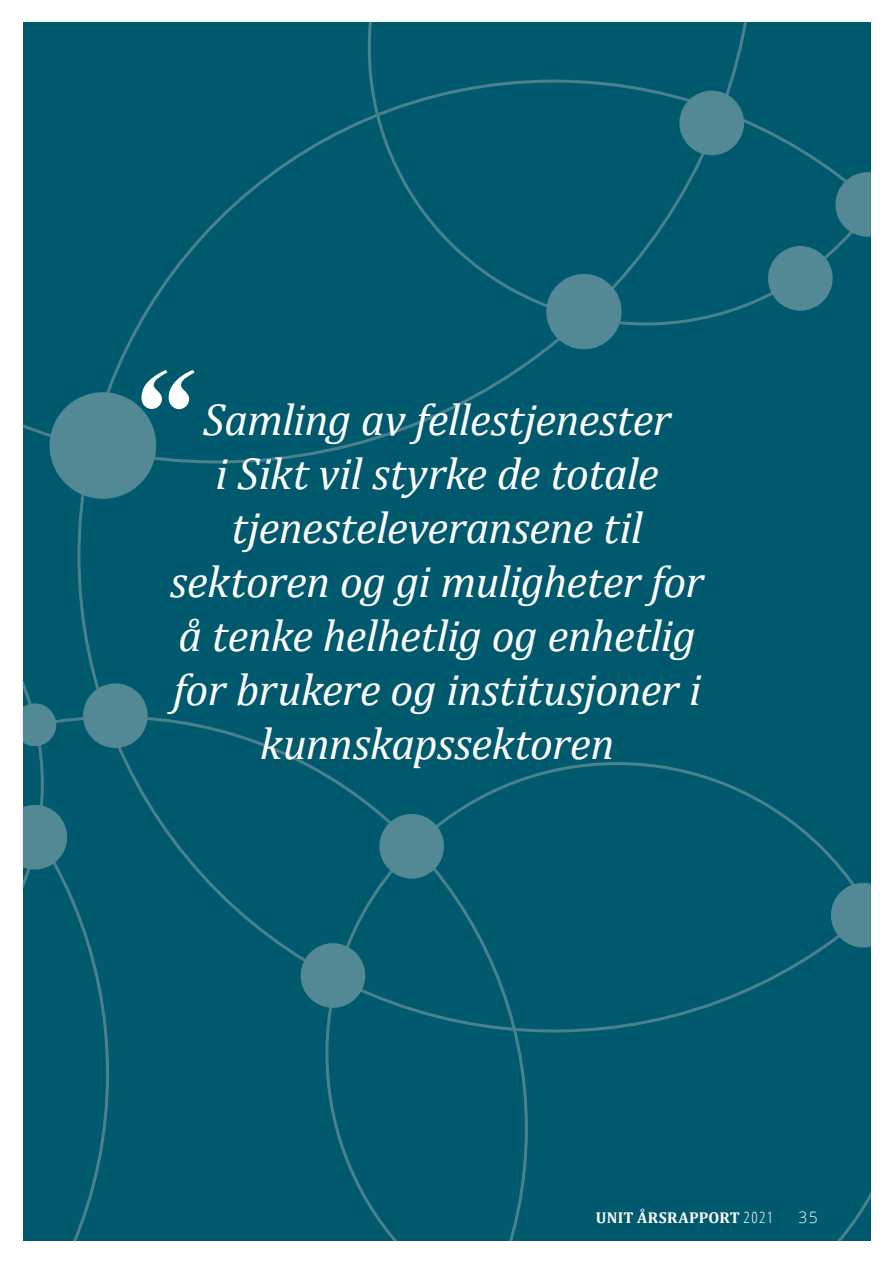
<style>
.page{position:relative;width:893px;height:1263px;background:#fff}
.page>*{position:absolute;margin:0;border:0;box-sizing:border-box;transform-origin:0 0}
.anførselstegn{font:italic 700 126px "Times New Roman";color:#fff}
.sitat{font:italic 45px/54px "Cambria";letter-spacing:-.01em;color:#fff;text-align:center}
.t1{font:700 15.75px "Cambria";letter-spacing:.015em;color:#fff}
.t2{font:300 15.75px "Open Sans";color:#fff}
.s1{font-family:"Open Sans";font-weight:300;font-stretch:condensed}
</style>
<div class="page">
<div style="left:23px;top:22px;width:847px;height:1218px;background:#00596d"></div>
<svg style="left:835px;top:172px;width:35px;height:65px;background:#417f8d"></svg>
<div style="left:768px;top:246px;width:65px;height:65px;background:#528995;border-radius:50%"></div>
<div style="left:679px;top:91px;width:65px;height:64px;background:#528995;border-radius:50%"></div>
<div style="left:546px;top:274px;width:76px;height:75px;background:#528995;border-radius:50%"></div>
<div style="left:50px;top:392px;width:106px;height:107px;background:#528995;border-radius:50%"></div>
<div style="left:23px;top:630px;width:86px;height:610px;background:#00596d"></div>
<svg style="left:831px;top:883px;width:39px;height:64px;background:#44818e"></svg>
<div style="left:83px;top:683px;width:65px;height:65px;background:#528995;border-radius:50%"></div>
<svg style="left:23px;top:805px;width:44px;height:64px;background:#45818f"></svg>
<div style="left:379px;top:814px;width:65px;height:64px;background:#528995;border-radius:50%"></div>
<div style="left:301px;top:943px;width:64px;height:65px;background:#528995;border-radius:50%"></div>
<p class="anførselstegn" style="left:127px;top:325px;width:64px">“</p>
<p class="sitat" style="left:170px;top:390px;width:535px">Samling av fellestjenester<br>i Sikt vil styrke de totale tjenesteleveransene til sektoren og gi muligheter for å tenke helhetlig og enhetlig for brukere og institusjoner i kunnskapssektoren</p>
<p class="t1" style="left:596px;top:1206px;width:179px">UNIT ÅRSRAPPORT <span class="s1">2021</span></p>
<p class="t2" style="left:799px;top:1206px;width:21px">35</p>
</div>
